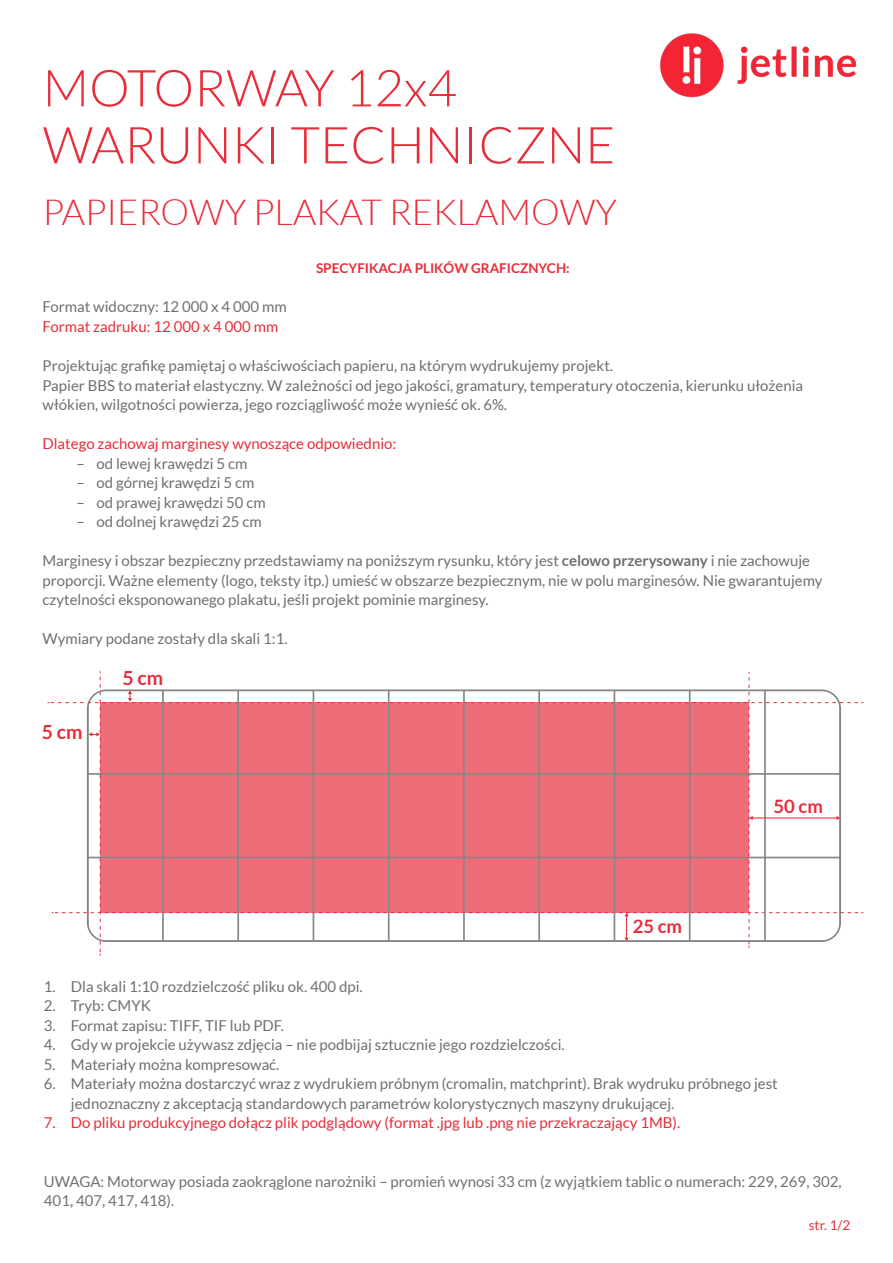
<style>
.page{position:relative;width:893px;height:1263px;background:#fff}
.page>*{position:absolute;margin:0;border:0;box-sizing:border-box;transform-origin:0 0}
.t1{font:300 51px/57px "Lato";color:#e72d39}
.t2{font:300 36px "Lato";color:#e72d39}
.t3{font:700 19.5px "Lato";color:#e72d3a}
.t4{font:700 18.45px "Lato";color:#e72d3a}
.t5{font:15px/19.5px "Lato";color:#706f6f}
.t6{font:15px "Lato";color:#e72d39}
.t7{font:15px/19.5px "Lato";color:#71706f}
.t8{font:700 13.5px "Lato";color:#e72d39}
.t9{font:13.5px "Lato";color:#e72d39}
.s1{font-weight:700}
</style>
<div class="page">
<img style="left:660px;top:33px;width:197px;height:65px">
<svg style="left:48px;top:671px;width:815px;height:284px"></svg>
<h1 class="t1" style="left:43px;top:60px;width:574px">MOTORWAY 12x4<br>WARUNKI TECHNICZNE</h1>
<h2 class="t2" style="left:43px;top:193px;width:576px">PAPIEROWY PLAKAT REKLAMOWY</h2>
<p class="t8" style="left:316px;top:261px;width:255px">SPECYFIKACJA PLIKÓW GRAFICZNYCH:</p>
<p class="t5" style="left:43px;top:297px;width:246px">Format widoczny: 12 000 x 4 000 mm</p>
<p class="t6" style="left:43px;top:318px;width:237px">Format zadruku: 12 000 x 4 000 mm</p>
<p class="t5" style="left:43px;top:356px;width:762px">Projektując grafikę pamiętaj o właściwościach papieru, na którym wydrukujemy projekt.<br>Papier BBS to materiał elastyczny. W zależności od jego jakości, gramatury, temperatury otoczenia, kierunku ułożenia włókien, wilgotności powierza, jego rozciągliwość może wynieść ok. 6%.</p>
<p class="t6" style="left:43px;top:435px;width:355px">Dlatego zachowaj marginesy wynoszące odpowiednio:</p>
<p class="t5" style="left:77px;top:453px;width:172px">– od lewej krawędzi 5 cm</p>
<p class="t5" style="left:77px;top:473px;width:179px">– od górnej krawędzi 5 cm</p>
<p class="t5" style="left:77px;top:492px;width:191px">– od prawej krawędzi 50 cm</p>
<p class="t5" style="left:77px;top:512px;width:187px">– od dolnej krawędzi 25 cm</p>
<p class="t5" style="left:43px;top:551px;width:781px">Marginesy i obszar bezpieczny przedstawiamy na poniższym rysunku, który jest <span class="s1">celowo przerysowany</span> i nie zachowuje proporcji. Ważne elementy (logo, teksty itp.) umieść w obszarze bezpiecznym, nie w polu marginesów. Nie gwarantujemy czytelności eksponowanego plakatu, jeśli projekt pominie marginesy.</p>
<p class="t5" style="left:43px;top:629px;width:247px">Wymiary podane zostały dla skali 1:1.</p>
<h3 class="t3" style="left:42px;top:721px;width:42px">5 cm</h3>
<h3 class="t3" style="left:122px;top:667px;width:42px">5 cm</h3>
<p class="t4" style="left:633px;top:916px;width:51px">25 cm</p>
<p class="t4" style="left:774px;top:796px;width:51px">50 cm</p>
<p class="t5" style="left:44px;top:976px;width:320px">1. Dla skali 1:10 rozdzielczość pliku ok. 400 dpi.</p>
<p class="t5" style="left:44px;top:996px;width:109px">2. Tryb: CMYK</p>
<p class="t5" style="left:44px;top:1015px;width:242px">3. Format zapisu: TIFF, TIF lub PDF.</p>
<p class="t5" style="left:44px;top:1035px;width:522px">4. Gdy w projekcie używasz zdjęcia – nie podbijaj sztucznie jego rozdzielczości.</p>
<p class="t5" style="left:44px;top:1054px;width:237px">5. Materiały można kompresować.</p>
<p class="t5" style="left:71px;top:1074px;width:708px;text-indent:-27px">6. Materiały można dostarczyć wraz z wydrukiem próbnym (cromalin, matchprint). Brak wydruku próbnego jest jednoznaczny z akceptacją standardowych parametrów kolorystycznych maszyny drukującej.</p>
<p class="t6" style="left:44px;top:1114px;width:638px">7. Do pliku produkcyjnego dołącz plik podglądowy (format .jpg lub .png nie przekraczający 1MB).</p>
<p class="t7" style="left:44px;top:1171px;width:799px">UWAGA: Motorway posiada zaokrąglone narożniki – promień wynosi 33 cm (z wyjątkiem tablic o numerach: 229, 269, 302,<br>401, 407, 417, 418).</p>
<p class="t9" style="left:809px;top:1218px;width:43px">str. 1/2</p>
</div>
